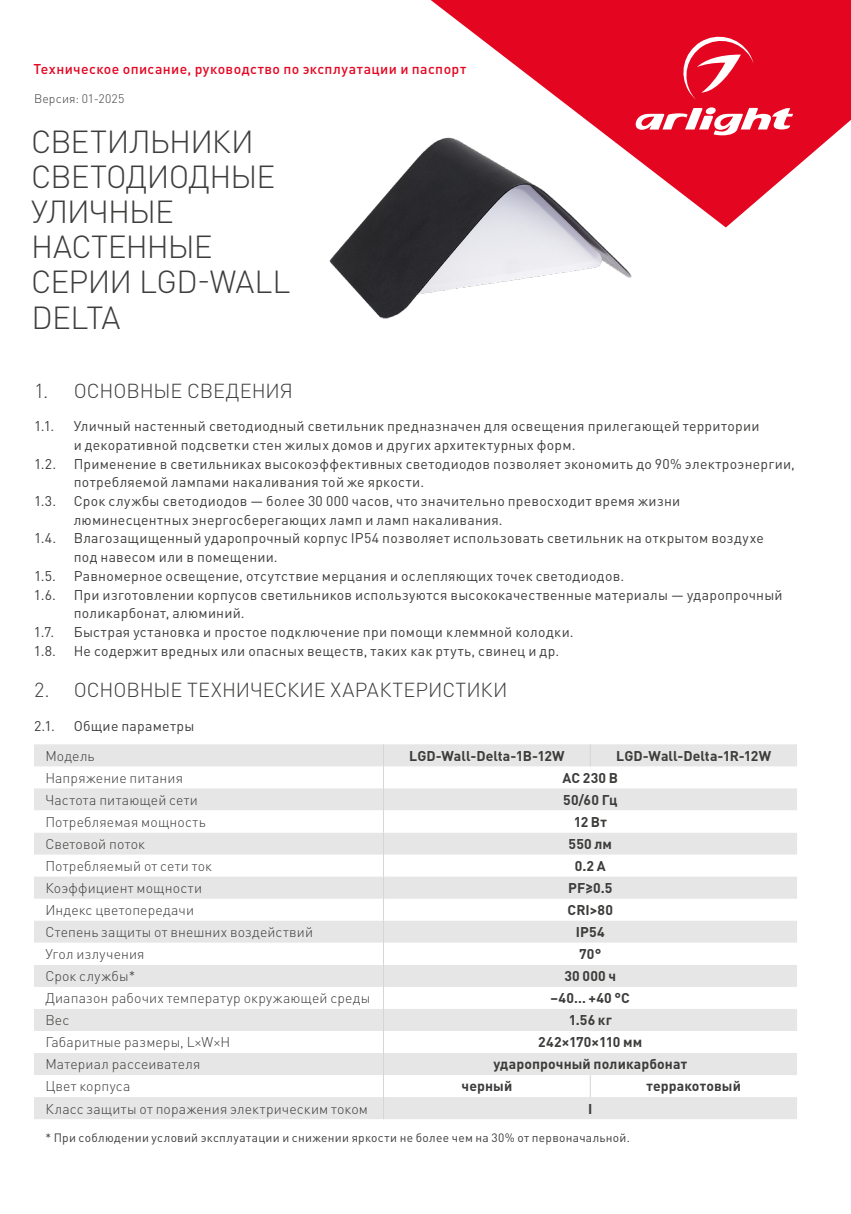
<style>
.page{position:relative;width:851px;height:1214px;background:#fff}
.page>*{position:absolute;margin:0;border:0;box-sizing:border-box;transform-origin:0 0}
.t1{font:300 31.6px/35px "DIN Pro";letter-spacing:-.03em;color:#3d3d3c}
.t2{font:300 20px "DIN Pro";letter-spacing:-.005em;color:#3c3c3b}
.t3{font:14px/18.8px "DIN Pro";letter-spacing:.02em;color:#3c3c3b}
.t4{font:300 14px "DIN Pro";letter-spacing:.01em;color:#3c3c3b}
.t5{font:700 14px "DIN Pro";letter-spacing:.01em;color:#3c3c3b}
.t6{font:500 14px "DIN Pro";letter-spacing:.03em;color:#e40521}
.t7{font:300 12.2px "DIN Pro";letter-spacing:.015em;color:#3d3d3c}
.t8{font:12px "DIN Pro";letter-spacing:.025em;color:#3c3c3b}
</style>
<div class="page">
<svg style="left:34px;top:744px;width:763px;height:374px;fill:#e6e6e6"></svg>
<svg style="left:34px;top:810px;width:763px;height:154px"></svg>
<svg style="left:589px;top:744px;width:1px;height:22px"></svg>
<svg style="left:589px;top:1074px;width:1px;height:22px"></svg>
<svg style="left:383px;top:744px;width:1px;height:374px"></svg>
<img style="left:329px;top:146px;width:303px;height:173px">
<svg style="left:430px;top:0;width:420px;height:227px;fill:#e40521"></svg>
<svg style="left:632px;top:107px;width:161px;height:31px"></svg>
<svg style="left:678px;top:32px;width:75px;height:67px;background:#e83047"></svg>
<p class="t6" style="left:34px;top:60px;width:434px">Техническое описание, руководство по эксплуатации и паспорт</p>
<p class="t7" style="left:34px;top:90px;width:92px">Версия: 01-2025</p>
<h1 class="t1" style="left:31px;top:123px;width:261px">СВЕТИЛЬНИКИ<br>СВЕТОДИОДНЫЕ<br>УЛИЧНЫЕ<br>НАСТЕННЫЕ<br>СЕРИИ LGD-WALL<br>DELTA</h1>
<h2 class="t2" style="left:34px;top:377px;width:260px">1. ОСНОВНЫЕ СВЕДЕНИЯ</h2>
<p class="t3" style="left:34px;top:416px;width:22px">1.1.</p>
<p class="t3" style="left:74px;top:416px;width:687px">Уличный настенный светодиодный светильник предназначен для освещения прилегающей территории и декоративной подсветки стен жилых домов и других архитектурных форм.</p>
<p class="t3" style="left:34px;top:453px;width:24px">1.2.</p>
<p class="t3" style="left:74px;top:453px;width:722px">Применение в светильниках высокоэффективных светодиодов позволяет экономить до 90% электроэнергии, потребляемой лампами накаливания той же яркости.</p>
<p class="t3" style="left:34px;top:491px;width:24px">1.3.</p>
<p class="t3" style="left:74px;top:491px;width:608px">Срок службы светодиодов — более 30 000 часов, что значительно превосходит время жизни</p>
<p class="t3" style="left:74px;top:509px;width:430px">люминесцентных энергосберегающих ламп и ламп накаливания.</p>
<p class="t3" style="left:34px;top:528px;width:731px">1.4. Влагозащищенный ударопрочный корпус IP54 позволяет использовать светильник на открытом воздухе</p>
<p class="t3" style="left:74px;top:547px;width:205px">под навесом или в помещении.</p>
<p class="t3" style="left:34px;top:565px;width:23px">1.5.</p>
<p class="t3" style="left:74px;top:565px;width:552px">Равномерное освещение, отсутствие мерцания и ослепляющих точек светодиодов.</p>
<p class="t3" style="left:34px;top:584px;width:23px">1.6.</p>
<p class="t3" style="left:74px;top:584px;width:710px">При изготовлении корпусов светильников используются высококачественные материалы — ударопрочный поликарбонат, алюминий.</p>
<p class="t3" style="left:34px;top:622px;width:22px">1.7.</p>
<p class="t3" style="left:74px;top:622px;width:501px">Быстрая установка и простое подключение при помощи клеммной колодки.</p>
<p class="t3" style="left:34px;top:640px;width:24px">1.8.</p>
<p class="t3" style="left:74px;top:640px;width:487px">Не содержит вредных или опасных веществ, таких как ртуть, свинец и др.</p>
<h2 class="t2" style="left:34px;top:676px;width:475px">2. ОСНОВНЫЕ ТЕХНИЧЕСКИЕ ХАРАКТЕРИСТИКИ</h2>
<p class="t3" style="left:34px;top:715px;width:22px">2.1.</p>
<p class="t3" style="left:74px;top:715px;width:122px">Общие параметры</p>
<p class="t4" style="left:45px;top:746px;width:51px">Модель</p>
<p class="t5" style="left:409px;top:746px;width:157px">LGD-Wall-Delta-1B-12W</p>
<p class="t5" style="left:616px;top:746px;width:156px">LGD-Wall-Delta-1R-12W</p>
<p class="t4" style="left:45px;top:768px;width:139px">Напряжение питания</p>
<p class="t5" style="left:562px;top:768px;width:57px">АС 230 B</p>
<p class="t4" style="left:45px;top:790px;width:154px">Частота питающей сети</p>
<p class="t5" style="left:563px;top:790px;width:56px">50/60 Гц</p>
<p class="t4" style="left:45px;top:812px;width:162px">Потребляемая мощность</p>
<p class="t5" style="left:573px;top:812px;width:35px">12 Вт</p>
<p class="t4" style="left:45px;top:834px;width:101px">Световой поток</p>
<p class="t5" style="left:568px;top:834px;width:45px">550 лм</p>
<p class="t4" style="left:45px;top:856px;width:168px">Потребляемый от сети ток</p>
<p class="t5" style="left:574px;top:856px;width:33px">0.2 A</p>
<p class="t4" style="left:45px;top:878px;width:158px">Коэффициент мощности</p>
<p class="t5" style="left:568px;top:878px;width:46px">PF≥0.5</p>
<p class="t4" style="left:45px;top:900px;width:150px">Индекс цветопередачи</p>
<p class="t5" style="left:567px;top:900px;width:47px">CRI&gt;80</p>
<p class="t4" style="left:45px;top:922px;width:269px">Степень защиты от внешних воздействий</p>
<p class="t5" style="left:576px;top:922px;width:30px">IP54</p>
<p class="t4" style="left:45px;top:944px;width:101px">Угол излучения</p>
<p class="t5" style="left:579px;top:944px;width:24px">70°</p>
<p class="t4" style="left:45px;top:966px;width:91px">Срок службы*</p>
<p class="t5" style="left:564px;top:966px;width:53px">30 000 ч</p>
<p class="t4" style="left:45px;top:988px;width:326px">Диапазон рабочих температур окружающей среды</p>
<p class="t5" style="left:550px;top:988px;width:81px">–40… +40 °C</p>
<p class="t4" style="left:45px;top:1010px;width:25px">Вес</p>
<p class="t5" style="left:568px;top:1010px;width:45px">1.56 кг</p>
<p class="t4" style="left:45px;top:1032px;width:186px">Габаритные размеры, L×W×H</p>
<p class="t5" style="left:538px;top:1032px;width:105px">242×170×110 мм</p>
<p class="t4" style="left:45px;top:1054px;width:157px">Материал рассеивателя</p>
<p class="t5" style="left:493px;top:1054px;width:195px">ударопрочный поликарбонат</p>
<p class="t4" style="left:45px;top:1076px;width:87px">Цвет корпуса</p>
<p class="t5" style="left:461px;top:1076px;width:52px">черный</p>
<p class="t5" style="left:646px;top:1076px;width:96px">терракотовый</p>
<p class="t4" style="left:45px;top:1098px;width:324px">Класс защиты от поражения электрическим током</p>
<p class="t5" style="left:588px;top:1098px;width:6px">I</p>
<p class="t8" style="left:45px;top:1129px;width:586px">* При соблюдении условий эксплуатации и снижении яркости не более чем на 30% от первоначальной.</p>
</div>
